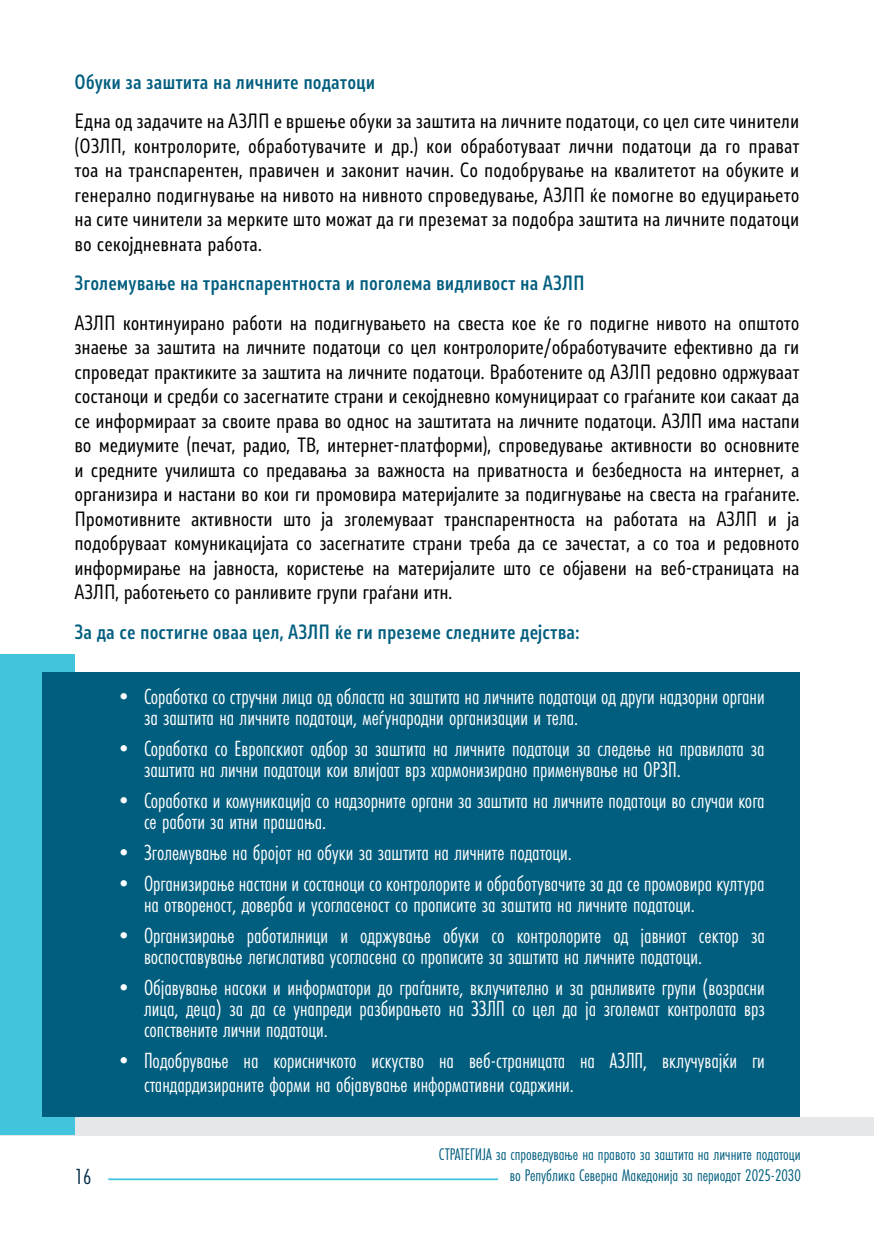
<style>
.page{position:relative;width:874px;height:1241px;background:#fff}
.page>*{position:absolute;margin:0;border:0;box-sizing:border-box;transform-origin:0 0}
.t1{font:22.75px/21px "Futura PT Cond";color:#fff}
.t2{font:22.75px "Futura PT Cond";color:#002947}
.t3{font:19.25px/24.5px "Stobi Sans Cn";letter-spacing:-.005em;color:#000;text-align:justify}
.t4{font:500 19.25px "Stobi Sans Cn";color:#025e7f}
.t5{font:17.5px/21px "Futura PT Cond";color:#025e7f;text-align:right}
</style>
<div class="page">
<hr style="left:108px;top:1178px;width:390px;height:1px;background:#42c4dd">
<div style="left:0;top:1117px;width:873px;height:18px;background:#e6e7e8"></div>
<div style="left:0;top:654px;width:74px;height:480px;background:#42c4dd"></div>
<div style="left:42px;top:672px;width:757px;height:444px;background:#025e7f"></div>
<p class="t4" style="left:74px;top:69px;width:302px">Обуки за заштита на личните податоци</p>
<p class="t3" style="left:74px;top:108px;width:726px">Една од задачите на АЗЛП е вршење обуки за заштита на личните податоци, со цел сите чинители (ОЗЛП, контролорите, обработувачите и др.) кои обработуваат лични податоци да го прават тоа на транспарентен, правичен и законит начин. Со подобрување на квалитетот на обуките и генерално подигнување на нивото на нивното спроведување, АЗЛП ќе помогне во едуцирањето на сите чинители за мерките што можат да ги преземат за подобра заштита на личните податоци во секојдневната работа.</p>
<p class="t4" style="left:74px;top:270px;width:511px">Зголемување на транспарентноста и поголема видливост на АЗЛП</p>
<p class="t3" style="left:74px;top:310px;width:726px">АЗЛП континуирано работи на подигнувањето на свеста кое ќе го подигне нивото на општото знаење за заштита на личните податоци со цел контролорите/обработувачите ефективно да ги спроведат практиките за заштита на личните податоци. Вработените од АЗЛП редовно одржуваат состаноци и средби со засегнатите страни и секојдневно комуницираат со граѓаните кои сакаат да се информираат за своите права во однос на заштитата на личните податоци. АЗЛП има настапи во медиумите (печат, радио, ТВ, интернет-платформи), спроведување активности во основните и средните училишта со предавања за важноста на приватноста и безбедноста на интернет, а организира и настани во кои ги промовира материјалите за подигнување на свеста на граѓаните.<br>Промотивните активности што ја зголемуваат транспарентноста на работата на АЗЛП и ја подобруваат комуникацијата со засегнатите страни треба да се зачестат, а со тоа и редовното информирање на јавноста, користење на материјалите што се објавени на веб-страницата на АЗЛП, работењето со ранливите групи граѓани итн.</p>
<p class="t4" style="left:74px;top:618px;width:506px">За да се постигне оваа цел, АЗЛП ќе ги преземе следните дејства:</p>
<p class="t2" style="left:75px;top:1163px;width:18px">16</p>
<p class="t1" style="left:144px;top:686px;width:622px;text-indent:-32px">• Соработка со стручни лица од областа на заштита на личните податоци од други надзорни органи за заштита на личните податоци, меѓународни организации и тела.</p>
<p class="t1" style="left:144px;top:738px;width:622px;text-indent:-32px">• Соработка со Европскиот одбор за заштита на личните податоци за следење на правилата за заштита на лични податоци кои влијаат врз хармонизирано применување на ОРЗП.</p>
<p class="t1" style="left:144px;top:790px;width:622px;text-indent:-32px">• Соработка и комуникација со надзорните органи за заштита на личните податоци во случаи кога се работи за итни прашања.</p>
<p class="t1" style="left:112px;top:841px;width:460px">• Зголемување на бројот на обуки за заштита на личните податоци.</p>
<p class="t1" style="left:144px;top:872px;width:622px;text-indent:-32px">• Организирање настани и состаноци со контролорите и обработувачите за да се промовира култура на отвореност, доверба и усогласеност со прописите за заштита на личните податоци.</p>
<p class="t1" style="left:144px;top:924px;width:622px;text-indent:-32px">• Организирање работилници и одржување обуки со контролорите од јавниот сектор за воспоставување легислатива усогласена со прописите за заштита на личните податоци.</p>
<p class="t1" style="left:144px;top:976px;width:622px;text-align:justify;text-indent:-32px">• Објавување насоки и информатори до граѓаните, вклучително и за ранливите групи (возрасни лица, деца) за да се унапреди разбирањето на ЗЗЛП со цел да ја зголемат контролата врз сопствените лични податоци.</p>
<p class="t1" style="left:144px;top:1047px;width:622px;line-height:24.5px;text-indent:-32px">• Подобрување на корисничкото искуство на веб-страницата на АЗЛП, вклучувајќи ги стандардизираните форми на објавување информативни содржини.</p>
<p class="t5" style="left:438px;top:1143px;width:363px">СТРАТЕГИЈА за спроведување на правото за заштита на личните податоци во Република Северна Македонија за периодот 2025-2030</p>
</div>
